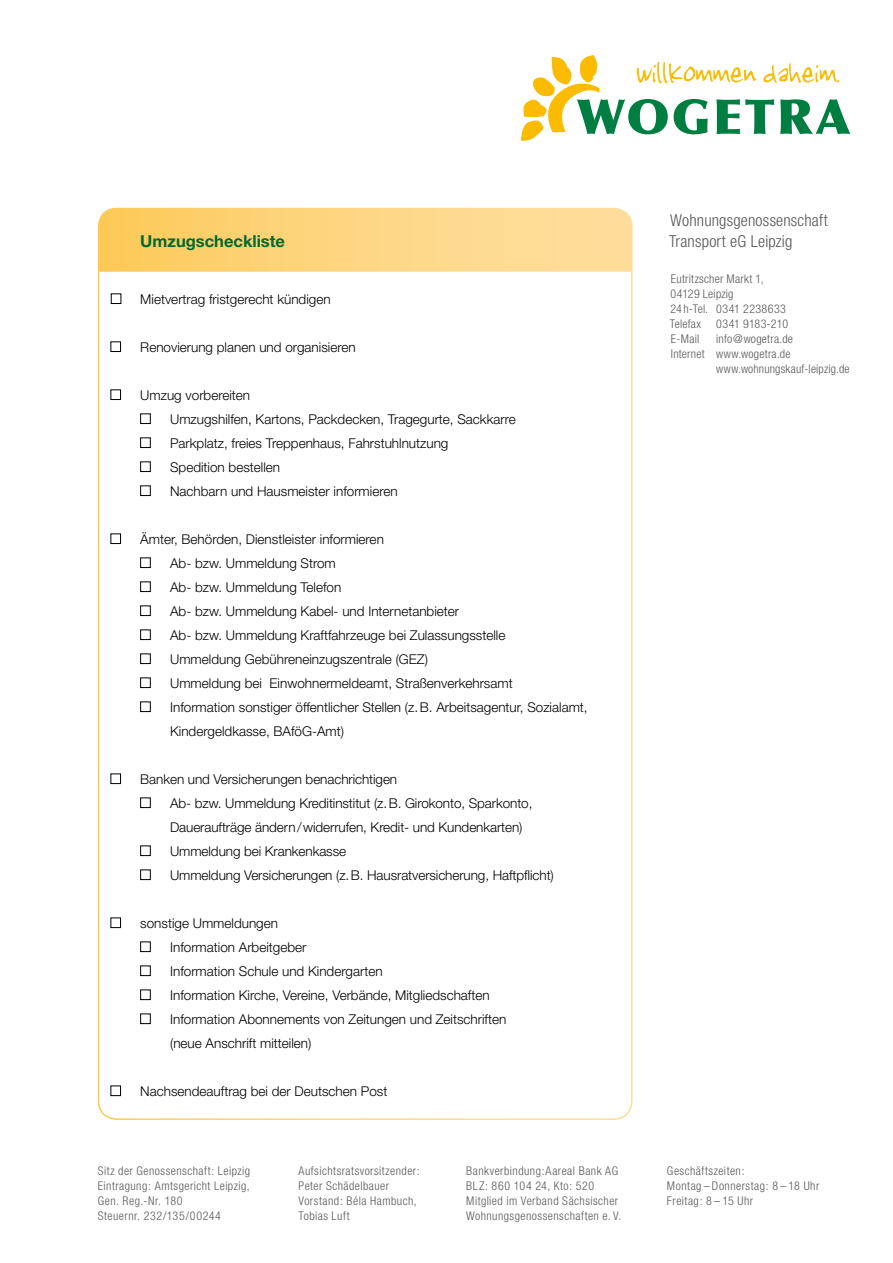
<style>
.page{position:relative;width:893px;height:1263px;background:#fff}
.page>*{position:absolute;margin:0;border:0;box-sizing:border-box;transform-origin:0 0}
.t1{font:300 condensed 16.5px/21px "Helvetica Neue";letter-spacing:.01em;color:#58585a}
.t2{font:700 16.5px "Helvetica Neue";color:#006932}
.t3{font:300 13.5px/24px "Helvetica Neue";color:#000}
.t4{font:300 condensed 12px/15px "Helvetica Neue";letter-spacing:.035em;color:#58585a}
.t5{font:300 condensed 12px "Helvetica Neue";letter-spacing:.015em;color:#58585a}
</style>
<div class="page">
<svg style="left:522px;top:55px;width:328px;height:86px"></svg>
<svg style="left:99px;top:209px;width:533px;height:63px;background:#fdd581"></svg>
<div style="left:111px;top:293px;width:10px;height:11px;border:1px solid #000"></div>
<div style="left:111px;top:341px;width:10px;height:11px;border:1px solid #000"></div>
<div style="left:111px;top:389px;width:10px;height:11px;border:1px solid #000"></div>
<div style="left:140px;top:413px;width:11px;height:11px;border:1px solid #000"></div>
<div style="left:140px;top:437px;width:11px;height:11px;border:1px solid #000"></div>
<div style="left:140px;top:461px;width:11px;height:11px;border:1px solid #000"></div>
<div style="left:140px;top:485px;width:11px;height:11px;border:1px solid #000"></div>
<div style="left:140px;top:557px;width:11px;height:11px;border:1px solid #000"></div>
<div style="left:140px;top:581px;width:11px;height:11px;border:1px solid #000"></div>
<div style="left:140px;top:605px;width:11px;height:11px;border:1px solid #000"></div>
<div style="left:140px;top:629px;width:11px;height:11px;border:1px solid #000"></div>
<div style="left:140px;top:653px;width:11px;height:11px;border:1px solid #000"></div>
<div style="left:140px;top:677px;width:11px;height:11px;border:1px solid #000"></div>
<div style="left:140px;top:701px;width:11px;height:11px;border:1px solid #000"></div>
<div style="left:111px;top:533px;width:10px;height:11px;border:1px solid #000"></div>
<div style="left:140px;top:797px;width:11px;height:11px;border:1px solid #000"></div>
<div style="left:140px;top:845px;width:11px;height:11px;border:1px solid #000"></div>
<div style="left:140px;top:869px;width:11px;height:11px;border:1px solid #000"></div>
<div style="left:111px;top:773px;width:10px;height:11px;border:1px solid #000"></div>
<div style="left:140px;top:941px;width:11px;height:11px;border:1px solid #000"></div>
<div style="left:140px;top:965px;width:11px;height:11px;border:1px solid #000"></div>
<div style="left:140px;top:989px;width:11px;height:11px;border:1px solid #000"></div>
<div style="left:111px;top:917px;width:10px;height:11px;border:1px solid #000"></div>
<div style="left:140px;top:1013px;width:11px;height:11px;border:1px solid #000"></div>
<div style="left:111px;top:1085px;width:10px;height:11px;border:1px solid #000"></div>
<p class="t2" style="left:140px;top:230px;width:146px">Umzugscheckliste</p>
<p class="t3" style="left:140px;top:287px;width:192px">Mietvertrag fristgerecht kündigen</p>
<p class="t3" style="left:140px;top:335px;width:217px">Renovierung planen und organisieren</p>
<p class="t3" style="left:170px;top:383px;width:347px;text-indent:-30px">Umzug vorbereiten<br>Umzugshilfen, Kartons, Packdecken, Tragegurte, Sackkarre Parkplatz, freies Treppenhaus, Fahrstuhlnutzung<br>Spedition bestellen<br>Nachbarn und Hausmeister informieren</p>
<p class="t3" style="left:170px;top:527px;width:419px;text-indent:-30px">Ämter, Behörden, Dienstleister informieren<br>Ab- bzw. Ummeldung Strom<br>Ab- bzw. Ummeldung Telefon<br>Ab- bzw. Ummeldung Kabel- und Internetanbieter<br>Ab- bzw. Ummeldung Kraftfahrzeuge bei Zulassungsstelle<br>Ummeldung Gebühreneinzugszentrale (GEZ)<br>Ummeldung bei Einwohnermeldeamt, Straßenverkehrsamt<br>Information sonstiger öffentlicher Stellen (z.B. Arbeitsagentur, Sozialamt, Kindergeldkasse, BAföG-Amt)</p>
<p class="t3" style="left:170px;top:767px;width:385px;text-indent:-30px">Banken und Versicherungen benachrichtigen<br>Ab- bzw. Ummeldung Kreditinstitut (z.B. Girokonto, Sparkonto, Daueraufträge ändern/widerrufen, Kredit- und Kundenkarten)<br>Ummeldung bei Krankenkasse<br>Ummeldung Versicherungen (z.B. Hausratversicherung, Haftpflicht)</p>
<p class="t3" style="left:170px;top:911px;width:338px;text-indent:-30px">sonstige Ummeldungen<br>Information Arbeitgeber<br>Information Schule und Kindergarten<br>Information Kirche, Vereine, Verbände, Mitgliedschaften Information Abonnements von Zeitungen und Zeitschriften (neue Anschrift mitteilen)</p>
<p class="t3" style="left:140px;top:1079px;width:249px">Nachsendeauftrag bei der Deutschen Post</p>
<p class="t4" style="left:98px;top:1163px;width:154px">Sitz der Genossenschaft: Leipzig<br>Eintragung: Amtsgericht Leipzig,<br>Gen. Reg.-Nr. 180<br>Steuernr. 232/135/00244</p>
<p class="t4" style="left:298px;top:1163px;width:123px">Aufsichtsratsvorsitzender:<br>Peter Schädelbauer<br>Vorstand: Béla Hambuch,<br>Tobias Luft</p>
<p class="t4" style="left:466px;top:1163px;width:157px">Bankverbindung:Aareal Bank AG<br>BLZ: 860 104 24, Kto: 520<br>Mitglied im Verband Sächsischer<br>Wohnungsgenossenschaften e. V.</p>
<p class="t1" style="left:669px;top:209px;width:160px">Wohnungsgenossenschaft<br>Transport eG Leipzig</p>
<p class="t4" style="left:670px;top:271px;width:118px">Eutritzscher Markt 1,<br>04129 Leipzig<br>24 h-Tel. 0341 2238633<br>Telefax</p>
<p class="t4" style="left:716px;top:316px;width:73px">0341 9183-210</p>
<p class="t4" style="left:671px;top:331px;width:30px">E-Mail</p>
<p class="t4" style="left:716px;top:331px;width:78px">info@wogetra.de</p>
<p class="t4" style="left:671px;top:346px;width:121px">Internet www.wogetra.de</p>
<p class="t5" style="left:716px;top:362px;width:135px">www.wohnungskauf-leipzig.de</p>
<p class="t4" style="left:667px;top:1163px;width:154px">Geschäftszeiten:<br>Montag – Donnerstag: 8 – 18 Uhr<br>Freitag: 8 – 15 Uhr</p>
</div>
